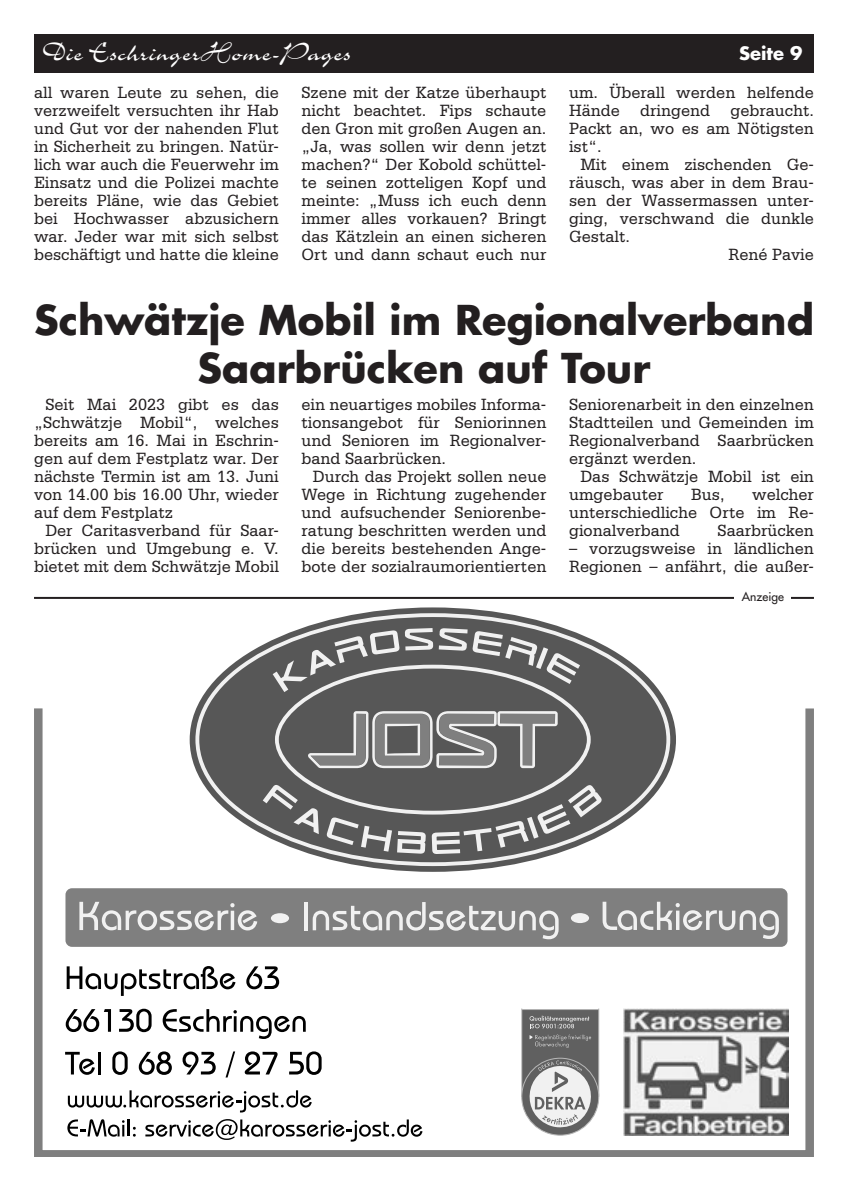
<style>
.page{position:relative;width:848px;height:1191px;background:#fff}
.page>*{position:absolute;margin:0;border:0;box-sizing:border-box;transform-origin:0 0}
.Uberschrift{font:700 40px/48px "Futura LT";color:#231f20;text-align:center}
.t1{font:29px "Charme LT";color:#fff}
.t2{font:700 18px "Futura LT";color:#fff}
.Grundtext{font:17.2px/18px "Serifa LT";color:#231f20;text-align:justify;scale:.95 1}
.t3{font:12px "Futura LT";color:#231f20}
</style>
<div class="page">
<div style="left:34px;top:34px;width:780px;height:38px;background:#231f20"></div>
<hr style="left:34px;top:597px;width:780px;height:2px;background:#231f20">
<div style="left:734px;top:591px;width:57px;height:14px;background:#fff"></div>
<svg style="left:34px;top:708px;width:780px;height:449px"></svg>
<svg style="left:195px;top:613px;width:475px;height:253px;fill:#5d5d5d"></svg>
<svg style="left:275px;top:664px;width:315px;height:150px;fill:#575757"></svg>
<svg style="left:273px;top:628px;width:160px;height:64px"></svg>
<svg style="left:439px;top:628px;width:141px;height:56px"></svg>
<svg style="left:263px;top:784px;width:56px;height:50px"></svg>
<svg style="left:326px;top:784px;width:276px;height:70px"></svg>
<svg style="left:307px;top:711px;width:250px;height:57px"></svg>
<div style="left:521px;top:1058px;width:77px;height:77px;background:#606060;border-radius:50%"></div>
<svg style="left:519px;top:1008px;width:85px;height:121px"></svg>
<img style="left:623px;top:1009px;width:165px;height:126px">
<svg style="left:67px;top:966px;width:168px;height:30px"></svg>
<svg style="left:246px;top:966px;width:33px;height:23px"></svg>
<svg style="left:66px;top:1009px;width:45px;height:23px"></svg>
<svg style="left:119px;top:1008px;width:33px;height:24px"></svg>
<svg style="left:163px;top:1009px;width:143px;height:30px"></svg>
<svg style="left:65px;top:1051px;width:30px;height:23px"></svg>
<hr style="left:98px;top:1051px;width:2px;height:23px;background:#000">
<svg style="left:112px;top:1051px;width:16px;height:23px"></svg>
<svg style="left:139px;top:1051px;width:33px;height:23px"></svg>
<svg style="left:182px;top:1051px;width:34px;height:23px"></svg>
<svg style="left:225px;top:1051px;width:10px;height:26px"></svg>
<svg style="left:245px;top:1051px;width:32px;height:23px"></svg>
<svg style="left:289px;top:1051px;width:32px;height:23px"></svg>
<svg style="left:68px;top:1090px;width:244px;height:22px"></svg>
<svg style="left:67px;top:1119px;width:69px;height:17px"></svg>
<svg style="left:145px;top:1119px;width:277px;height:22px"></svg>
<div style="left:65px;top:888px;width:722px;height:59px;background:#7f7f7f;border-radius:6px"></div>
<svg style="left:79px;top:901px;width:178px;height:29px"></svg>
<hr style="left:304px;top:902px;width:4px;height:28px;background:#f1f1f1">
<svg style="left:313px;top:902px;width:245px;height:37px"></svg>
<svg style="left:602px;top:901px;width:176px;height:38px"></svg>
<div style="left:571px;top:913px;width:18px;height:10px;background:#f1f1f1;border-radius:50%"></div>
<div style="left:271px;top:913px;width:18px;height:10px;background:#f1f1f1;border-radius:50%"></div>
<p class="t1" style="left:43px;top:38px;width:310px">Die EschringerHome-Pages</p>
<p class="t2" style="left:739px;top:42px;width:65px">Seite 9</p>
<p class="Grundtext" style="left:34px;top:84px;width:259px">all waren Leute zu sehen, die verzweifelt versuchten ihr Hab und Gut vor der nahenden Flut in Sicherheit zu bringen. Natür&shy;lich war auch die Feuerwehr im Einsatz und die Polizei machte bereits Pläne, wie das Gebiet bei Hochwasser abzusichern war. Jeder war mit sich selbst beschäftigt und hatte die kleine</p>
<p class="Grundtext" style="left:301px;top:84px;width:259px">Szene mit der Katze überhaupt nicht beachtet. Fips schaute den Gron mit großen Augen an. „Ja, was sollen wir denn jetzt machen?“ Der Kobold schüttel&shy;te seinen zotteligen Kopf und meinte: „Muss ich euch denn immer alles vorkauen? Bringt das Kätzlein an einen sicheren Ort und dann schaut euch nur</p>
<p class="Grundtext" style="left:569px;top:84px;width:259px">um. Überall werden helfende Hände dringend gebraucht.<br>Packt an, wo es am Nötigsten ist“.</p>
<p class="Grundtext" style="left:569px;top:156px;width:259px;text-indent:11px">Mit einem zischenden Ge&shy;räusch, was aber in dem Brau&shy;sen der Wassermassen unter&shy;ging, verschwand die dunkle Gestalt.</p>
<p class="Grundtext" style="left:728px;top:246px;width:91px">René Pavie</p>
<p class="Uberschrift" style="left:34px;top:296px;width:781px">Schwätzje Mobil im Regionalverband<br>Saarbrücken auf Tour</p>
<p class="Grundtext" style="left:34px;top:395px;width:259px;text-indent:11px">Seit Mai 2023 gibt es das „Schwätzje Mobil“, welches bereits am 16. Mai in Eschrin&shy;gen auf dem Festplatz war. Der nächste Termin ist am 13. Juni von 14.00 bis 16.00 Uhr, wieder auf dem Festplatz</p>
<p class="Grundtext" style="left:34px;top:521px;width:259px;text-indent:11px">Der Caritasverband für Saar&shy;brücken und Umgebung e. V. bietet mit dem Schwätzje Mobil</p>
<p class="Grundtext" style="left:301px;top:395px;width:259px">ein neuartiges mobiles Informa&shy;tionsangebot für Seniorinnen und Senioren im Regionalver&shy;band Saarbrücken.</p>
<p class="Grundtext" style="left:301px;top:467px;width:259px;text-indent:11px">Durch das Projekt sollen neue Wege in Richtung zugehender und aufsuchender Seniorenbe&shy;ratung beschritten werden und die bereits bestehenden Ange&shy;bote der sozialraumorientierten</p>
<p class="Grundtext" style="left:569px;top:395px;width:259px">Seniorenarbeit in den einzelnen Stadtteilen und Gemeinden im Regionalverband Saarbrücken ergänzt werden.</p>
<p class="Grundtext" style="left:569px;top:467px;width:259px;text-indent:11px">Das Schwätzje Mobil ist ein umgebauter</p>
<p class="Grundtext" style="left:569px;top:485px;width:259px;text-indent:183px">welcher unterschiedliche Orte im Re&shy;gionalverband</p>
<p class="Grundtext" style="left:691px;top:485px;width:37px">Bus,</p>
<p class="Grundtext" style="left:717px;top:521px;width:103px">Saarbrücken</p>
<p class="Grundtext" style="left:569px;top:539px;width:259px">– vorzugsweise in ländlichen<br>Regionen – anfährt, die außer-</p>
<p class="t3" style="left:741px;top:588px;width:44px">Anzeige</p>
</div>
